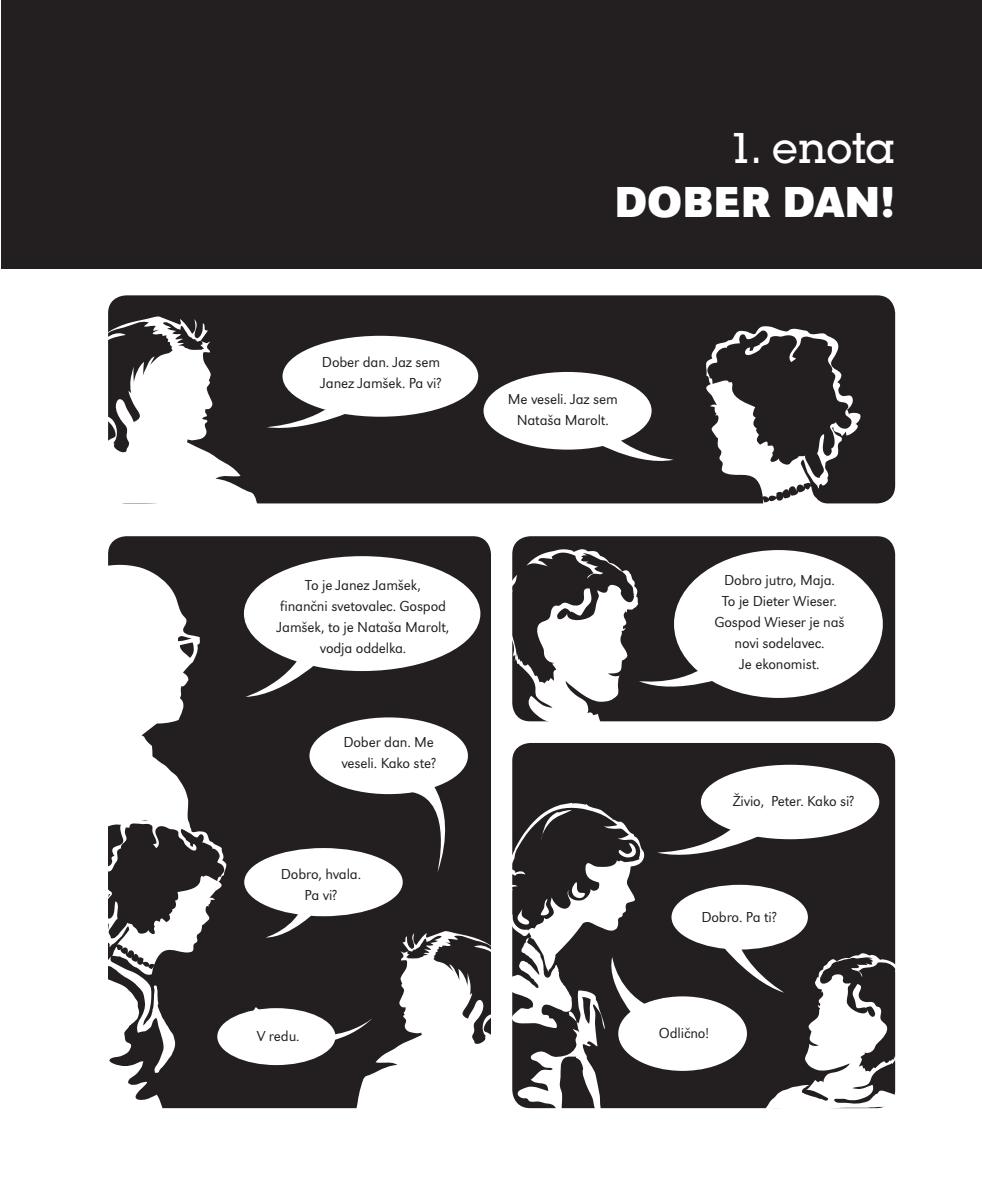
<style>
.page{position:relative;width:982px;height:1195px;background:#fff}
.page>*{position:absolute;margin:0;border:0;box-sizing:border-box;transform-origin:0 0}
.t1{font:700 45px "URW Grotesk TEE";color:#fff}
.t2{font:500 45px "Lubalin Gra Itc TEE";letter-spacing:-.005em;color:#fff}
.t3{font:15px/21px "URW Grotesk TEE Ligh";letter-spacing:-.01em;color:#231f20;text-align:center}
</style>
<div class="page">
<div style="left:2px;top:0;width:979px;height:268px;background:#231f20"></div>
<div style="left:108px;top:295px;width:787px;height:208px;background:#231f20;border-radius:18px"></div>
<div style="left:108px;top:536px;width:383px;height:571px;background:#231f20;border-radius:18px"></div>
<div style="left:512px;top:742px;width:383px;height:365px;background:#231f20;border-radius:18px"></div>
<div style="left:512px;top:536px;width:383px;height:185px;background:#231f20;border-radius:18px"></div>
<div style="left:282px;top:336px;width:196px;height:80px;background:#fff;border-radius:50%"></div>
<div style="left:244px;top:556px;width:236px;height:115px;background:#fff;border-radius:50%"></div>
<div style="left:674px;top:550px;width:208px;height:147px;background:#fff;border-radius:50%"></div>
<div style="left:309px;top:717px;width:159px;height:76px;background:#fff;border-radius:50%"></div>
<div style="left:483px;top:372px;width:168px;height:77px;background:#fff;border-radius:50%"></div>
<div style="left:217px;top:1007px;width:118px;height:57px;background:#fff;border-radius:50%"></div>
<svg style="left:267px;top:363px;width:99px;height:65px"></svg>
<svg style="left:578px;top:380px;width:96px;height:81px"></svg>
<svg style="left:245px;top:598px;width:85px;height:98px"></svg>
<svg style="left:705px;top:326px;width:158px;height:178px"></svg>
<svg style="left:108px;top:564px;width:128px;height:457px"></svg>
<svg style="left:108px;top:315px;width:151px;height:189px"></svg>
<svg style="left:512px;top:549px;width:236px;height:173px"></svg>
<svg style="left:250px;top:768px;width:646px;height:341px"></svg>
<svg style="left:108px;top:817px;width:118px;height:292px"></svg>
<p class="t3" style="left:320px;top:351px;width:122px;text-align:left">Dober dan. Jaz sem<br>Janez Jamšek. Pa vi?</p>
<p class="t3" style="left:277px;top:574px;width:174px">To je Janez Jamšek,<br>finančni svetovalec. Gospod<br>Jamšek, to je Nataša Marolt, vodja oddelka.</p>
<p class="t3" style="left:341px;top:731px;width:96px;text-align:left">Dober dan. Me veseli. Kako ste?</p>
<p class="t3" style="left:281px;top:863px;width:82px">Dobro, hvala.<br>Pa vi?</p>
<p class="t3" style="left:257px;top:1025px;width:44px">V redu.</p>
<h1 class="t2" style="left:728px;top:122px;width:168px">1. enota</h1>
<h1 class="t1" style="left:614px;top:174px;width:282px">DOBER DAN!</h1>
<p class="t3" style="left:508px;top:388px;width:111px">Me veseli. Jaz sem<br>Nataša Marolt.</p>
<p class="t3" style="left:714px;top:569px;width:132px">Dobro jutro, Maja.<br>To je Dieter Wieser.<br>Gospod Wieser je naš novi sodelavec.<br>Je ekonomist.</p>
<p class="t3" style="left:733px;top:790px;width:123px">Živio, Peter. Kako si?</p>
<p class="t3" style="left:701px;top:906px;width:77px">Dobro. Pa ti?</p>
<p class="t3" style="left:658px;top:1021px;width:52px">Odlično!</p>
</div>
